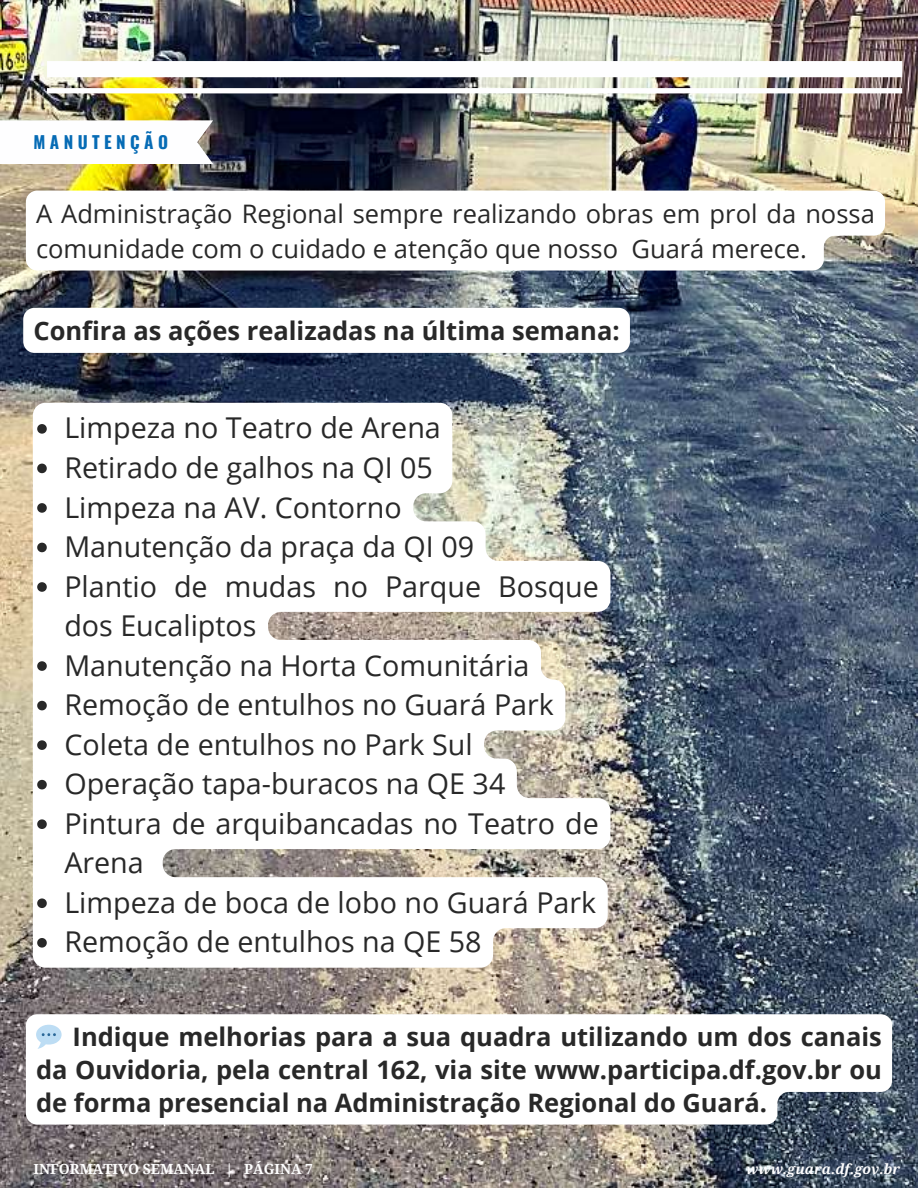
<style>
.page{position:relative;width:918px;height:1188px;background:#fff}
.page>*{position:absolute;margin:0;border:0;box-sizing:border-box;transform-origin:0 0}
.t1{font:28.65px/39.6px "Open Sans";color:#282828}
.t2{font:700 25.5px/32.7px "Open Sans";color:#282828;text-align:justify}
.t3{font:25.5px/34.8px "Open Sans";color:#282828}
.t4{font:700 17.1px "Oswald";letter-spacing:.26em;color:#066bb5}
.t5{font:700 13.95px "Droid Serif";color:#fff}
.t6{font:italic 700 13.95px "Droid Serif";color:#fefeff}
</style>
<div class="page">
<img style="left:0;top:0;width:918px;height:1188px">
<img style="left:47px;top:61px;width:855px;height:32px">
<svg style="left:0;top:120px;width:213px;height:44px"></svg>
<svg style="left:33px;top:403px;width:577px;height:565px"></svg>
<svg style="left:37px;top:424px;width:10px;height:10px"></svg>
<svg style="left:37px;top:464px;width:10px;height:9px"></svg>
<svg style="left:37px;top:503px;width:10px;height:10px"></svg>
<svg style="left:37px;top:543px;width:10px;height:9px"></svg>
<svg style="left:37px;top:582px;width:10px;height:10px"></svg>
<svg style="left:37px;top:661px;width:10px;height:10px"></svg>
<svg style="left:37px;top:701px;width:10px;height:9px"></svg>
<svg style="left:37px;top:740px;width:10px;height:10px"></svg>
<svg style="left:37px;top:780px;width:10px;height:9px"></svg>
<svg style="left:37px;top:819px;width:10px;height:10px"></svg>
<svg style="left:37px;top:898px;width:10px;height:10px"></svg>
<svg style="left:37px;top:938px;width:10px;height:10px"></svg>
<svg style="left:26px;top:191px;width:859px;height:80px"></svg>
<svg style="left:26px;top:1014px;width:866px;height:111px"></svg>
<div style="left:23px;top:308px;width:607px;height:45px;background:#fff;border-radius:11px"></div>
<svg style="left:36px;top:1025px;width:26px;height:24px"></svg>
<p class="t4" style="left:33px;top:129px;width:136px">MANUTENÇÃO</p>
<p class="t3" style="left:36px;top:195px;width:840px">A Administração Regional sempre realizando obras em prol da nossa comunidade com o cuidado e atenção que nosso Guará merece.</p>
<p class="t2" style="left:33px;top:314px;width:588px">Confira as ações realizadas na última semana:</p>
<p class="t1" style="left:64px;top:408px;width:536px">Limpeza no Teatro de Arena<br>Retirado de galhos na QI 05<br>Limpeza na AV. Contorno<br>Manutenção da praça da QI 09<br>Plantio de mudas no Parque Bosque dos Eucaliptos<br>Manutenção na Horta Comunitária<br>Remoção de entulhos no Guará Park<br>Coleta de entulhos no Park Sul<br>Operação tapa-buracos na QE 34<br>Pintura de arquibancadas no Teatro de<br>Arena<br>Limpeza de boca de lobo no Guará Park<br>Remoção de entulhos na QE 58</p>
<p class="t2" style="left:36px;top:1020px;width:847px;text-indent:36px">Indique melhorias para a sua quadra utilizando um dos canais da Ouvidoria, pela central 162, via site www.participa.df.gov.br ou de forma presencial na Administração Regional do Guará.</p>
<p class="t5" style="left:33px;top:1161px;width:281px">INFORMATIVO SEMANAL | PÁGINA 7</p>
<p class="t6" style="left:746px;top:1161px;width:155px">www.guara.df.gov.br</p>
</div>
